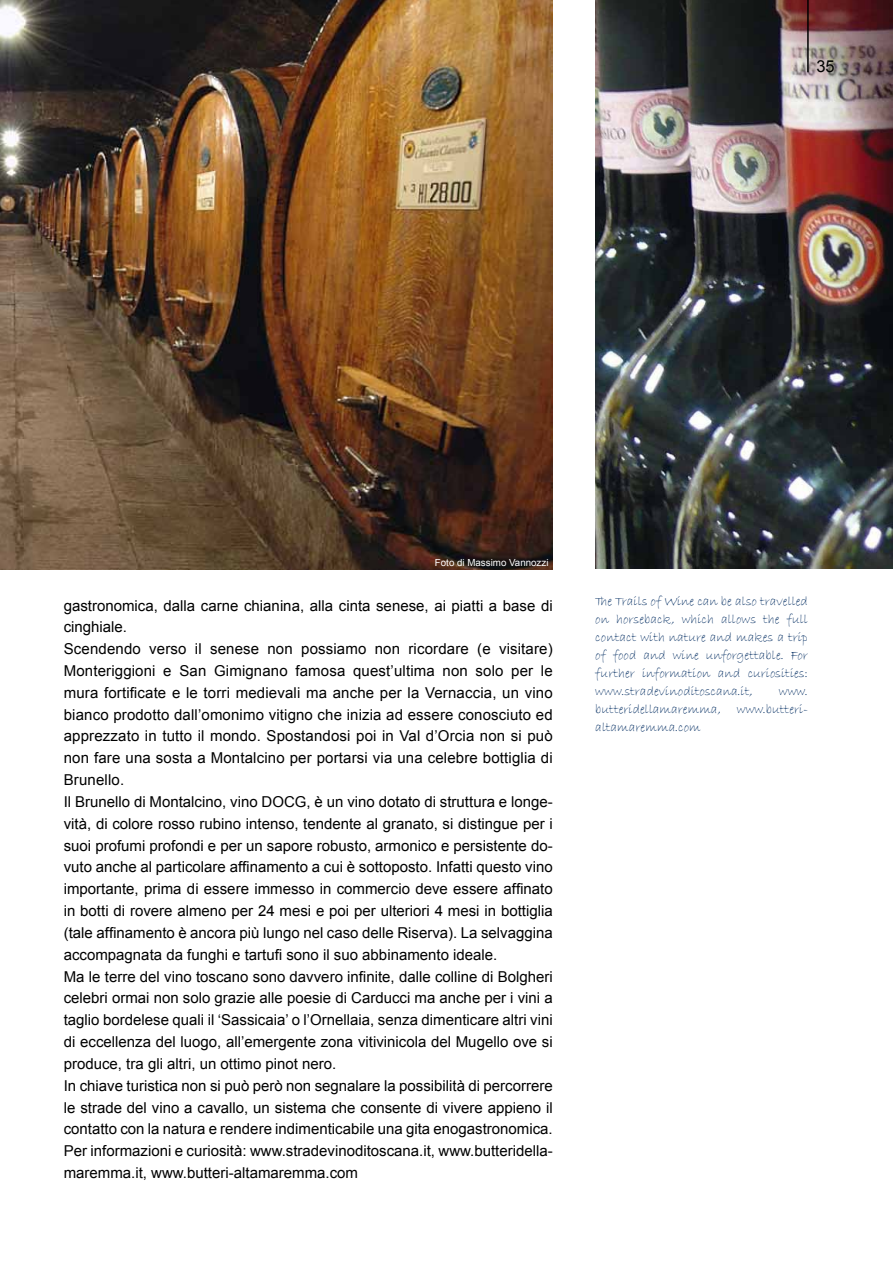
<style>
.page{position:relative;width:893px;height:1263px;background:#fff}
.page>*{position:absolute;margin:0;border:0;box-sizing:border-box;transform-origin:0 0}
.t1{font:16.5px "Arial";color:#000}
.t2{font:15px/21.9px "Arial";color:#000}
.t3{font:13.5px/18px "Bradley Hand ITC Std";color:#002c61;text-align:justify}
.t4{font:9.75px "Arial";color:#fff}
</style>
<div class="page">
<img style="left:0;top:0;width:553px;height:570px">
<img style="left:595px;top:0;width:298px;height:569px">
<hr style="left:807px;top:0;width:2px;height:72px;background:#000">
<p class="t1" style="left:816px;top:56px;width:20px">35</p>
<p class="t4" style="left:435px;top:556px;width:115px">Foto di Massimo Vannozzi</p>
<p class="t2" style="left:64px;top:594px;width:490px">gastronomica, dalla carne chianina, alla cinta senese, ai piatti a base di cinghiale.<br>Scendendo verso il senese non possiamo non ricordare (e visitare)<br>Monteriggioni e San Gimignano famosa quest’ultima non solo per le mura fortificate e le torri medievali ma anche per la Vernaccia, un vino bianco prodotto dall’omonimo vitigno che inizia ad essere conosciuto ed apprezzato in tutto il mondo. Spostandosi poi in Val d’Orcia non si può non fare una sosta a Montalcino per portarsi via una celebre bottiglia di Brunello.<br>Il Brunello di Montalcino, vino DOCG, è un vino dotato di struttura e longe&shy;vità, di colore rosso rubino intenso, tendente al granato, si distingue per i suoi profumi profondi e per un sapore robusto, armonico e persistente do&shy;vuto anche al particolare affinamento a cui è sottoposto. Infatti questo vino importante, prima di essere immesso in commercio deve essere affinato in botti di rovere almeno per 24 mesi e poi per ulteriori 4 mesi in bottiglia (tale affinamento è ancora più lungo nel caso delle Riserva). La selvaggina accompagnata da funghi e tartufi sono il suo abbinamento ideale.<br>Ma le terre del vino toscano sono davvero infinite, dalle colline di Bolgheri celebri ormai non solo grazie alle poesie di Carducci ma anche per i vini a taglio bordelese quali il ‘Sassicaia’ o l’Ornellaia, senza dimenticare altri vini di eccellenza del luogo, all’emergente zona vitivinicola del Mugello ove si produce, tra gli altri, un ottimo pinot nero.<br>In chiave turistica non si può però non segnalare la possibilità di percorrere le strade del vino a cavallo, un sistema che consente di vivere appieno il contatto con la natura e rendere indimenticabile una gita enogastronomica.<br>Per informazioni e curiosità: www.stradevinoditoscana.it, www.butteridella&shy;maremma.it, www.butteri-altamaremma.com</p>
<p class="t3" style="left:595px;top:592px;width:214px">The Trails of Wine can be also travelled on horseback, which allows the full contact with nature and makes a trip of food and wine unforgettable. For further information and curiosities: www.stradevinoditoscana.it,</p>
<p class="t3" style="left:595px;top:682px;width:214px;text-indent:184px">www. butteridellamaremma, www.butteri&shy;altamaremma.com</p>
</div>
